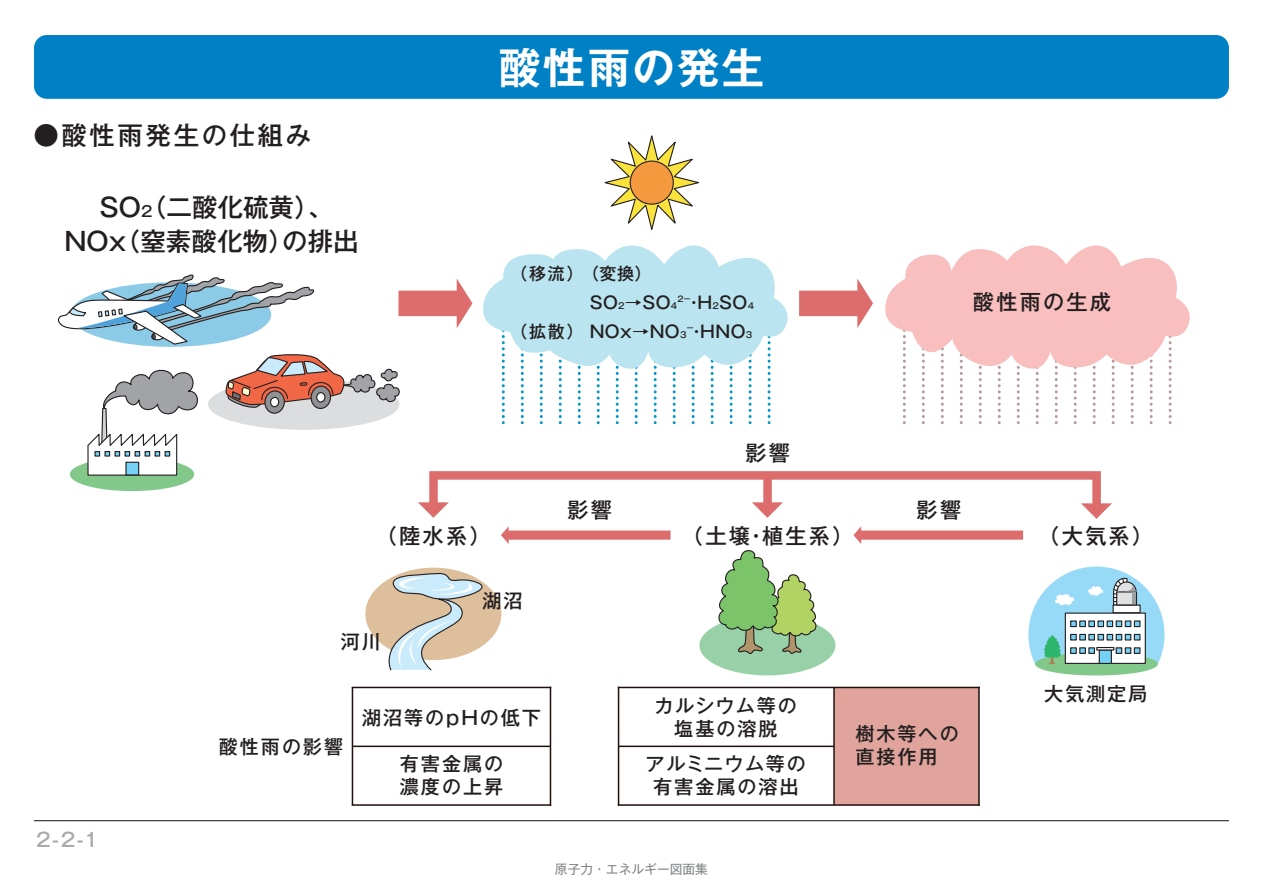
<style>
.page{position:relative;width:1263px;height:893px;background:#fff}
.page>*{position:absolute;margin:0;border:0;box-sizing:border-box;transform-origin:0 0}
.t1{font:700 42.45px "Gothic MB101 Pro De";letter-spacing:.05em;color:#fff}
.t2{font:500 25.5px/34px "Gothic MB101 Pro";color:#231f20}
.t3{font:500 25.5px "Gothic MB101 Pro";letter-spacing:.1em;color:#231f20}
.t4{font:500 21.3px "Gothic MB101 Pro";letter-spacing:.1em;color:#231f20}
.t5{font:500 19.2px/23.4px "Gothic MB101 Pro";letter-spacing:.1em;color:#231f20}
.t6{font:500 19.2px "Gothic MB101 Pro";color:#a8a9ad}
.t7{font:500 16.95px "Gothic MB101 Pro";letter-spacing:.025em;color:#231f20}
.t8{font:500 14.85px "Gothic MB101 Pro";color:#231f20}
.t9{font:12.75px "Gothic MB101 Pro";color:#808285}
.s1{font-size:8.55px}
</style>
<div class="page">
<div style="left:34px;top:35px;width:1195px;height:64px;background:#0080c5;border-radius:13px"></div>
<hr style="left:34px;top:820px;width:1195px;height:1px;background:#231f20">
<svg style="left:501px;top:526px;width:169px;height:18px"></svg>
<svg style="left:853px;top:526px;width:170px;height:18px"></svg>
<div style="left:834px;top:687px;width:145px;height:118px;background:#e0a49d"></div>
<hr style="left:618px;top:687px;width:361px;height:1px;background:#1f100c">
<hr style="left:618px;top:746px;width:216px;height:1px;background:#1f100c">
<hr style="left:618px;top:687px;width:1px;height:118px;background:#1f100c">
<hr style="left:833px;top:687px;width:2px;height:118px;background:#1f100c">
<hr style="left:978px;top:687px;width:2px;height:118px;background:#1f100c">
<hr style="left:618px;top:804px;width:361px;height:2px;background:#1f100c">
<hr style="left:550px;top:687px;width:1px;height:118px;background:#1f100c">
<hr style="left:352px;top:687px;width:1px;height:118px;background:#1f100c">
<hr style="left:352px;top:746px;width:198px;height:1px;background:#1f100c">
<hr style="left:352px;top:687px;width:198px;height:1px;background:#1f100c">
<hr style="left:352px;top:804px;width:198px;height:2px;background:#1f100c">
<svg style="left:57px;top:245px;width:1133px;height:274px"></svg>
<svg style="left:604px;top:135px;width:95px;height:95px"></svg>
<div style="left:630px;top:161px;width:43px;height:43px;background:#f4993e;border-radius:50%"></div>
<div style="left:630px;top:161px;width:44px;height:44px;border:1px solid #231f20;border-radius:50%"></div>
<div style="left:365px;top:568px;width:136px;height:92px;background:#ddbf9b;border-radius:50%"></div>
<svg style="left:385px;top:570px;width:108px;height:101px"></svg>
<div style="left:699px;top:615px;width:136px;height:60px;background:#98d1a7;border-radius:50%"></div>
<svg style="left:716px;top:550px;width:102px;height:104px"></svg>
<div style="left:1035px;top:653px;width:123px;height:22px;background:#83c88b;border-radius:50%"></div>
<svg style="left:1028px;top:567px;width:136px;height:99px"></svg>
<h2 class="t3" style="left:33px;top:114px;width:279px">●酸性雨発生の仕組み</h2>
<h2 class="t2" style="left:99px;top:187px;width:222px">SO（二酸化硫黄）</h2>
<p class="t8" style="left:141px;top:199px;width:13px">2</p>
<h2 class="t2" style="left:64px;top:187px;width:296px;text-indent:244px">、<br>NOx（窒素酸化物）の排出</h2>
<h1 class="t1" style="left:499px;top:32px;width:267px">酸性雨の発生</h1>
<p class="t7" style="left:510px;top:260px;width:142px">（移流）（変換）</p>
<p class="t7" style="left:590px;top:288px;width:166px">SO<span class="s1">2</span>→SO<span class="s1">4</span><sup>2－</sup>・H<span class="s1">2</span>SO<span class="s1">4</span></p>
<p class="t4" style="left:973px;top:284px;width:140px">酸性雨の生成</p>
<p class="t7" style="left:510px;top:317px;width:243px">（拡散） NOx→NO<span class="s1">3</span><sup>－</sup>・HNO<span class="s1">3</span></p>
<p class="t4" style="left:376px;top:518px;width:116px">（陸水系）</p>
<p class="t5" style="left:341px;top:628px;width:42px">河川</p>
<p class="t5" style="left:482px;top:586px;width:42px">湖沼</p>
<p class="t4" style="left:567px;top:492px;width:46px">影響</p>
<p class="t4" style="left:745px;top:435px;width:46px">影響</p>
<p class="t4" style="left:917px;top:492px;width:46px">影響</p>
<p class="t4" style="left:682px;top:518px;width:173px">（土壌・植生系）</p>
<p class="t4" style="left:1038px;top:518px;width:116px">（大気系）</p>
<p class="t6" style="left:36px;top:824px;width:64px">2-2-1</p>
<p class="t5" style="left:219px;top:733px;width:126px">酸性雨の影響</p>
<p class="t5" style="left:654px;top:691px;width:144px;text-align:center">カルシウム等の塩基の溶脱</p>
<p class="t5" style="left:362px;top:704px;width:180px">湖沼等のpHの低下</p>
<p class="t5" style="left:400px;top:750px;width:105px">有害金属の濃度の上昇</p>
<p class="t5" style="left:645px;top:750px;width:162px;text-align:center">アルミニウム等の有害金属の溶出</p>
<p class="t9" style="left:555px;top:859px;width:155px">原子力・エネルギー図面集</p>
<p class="t5" style="left:855px;top:720px;width:105px">樹木等への直接作用</p>
<p class="t5" style="left:1044px;top:680px;width:105px">大気測定局</p>
</div>
